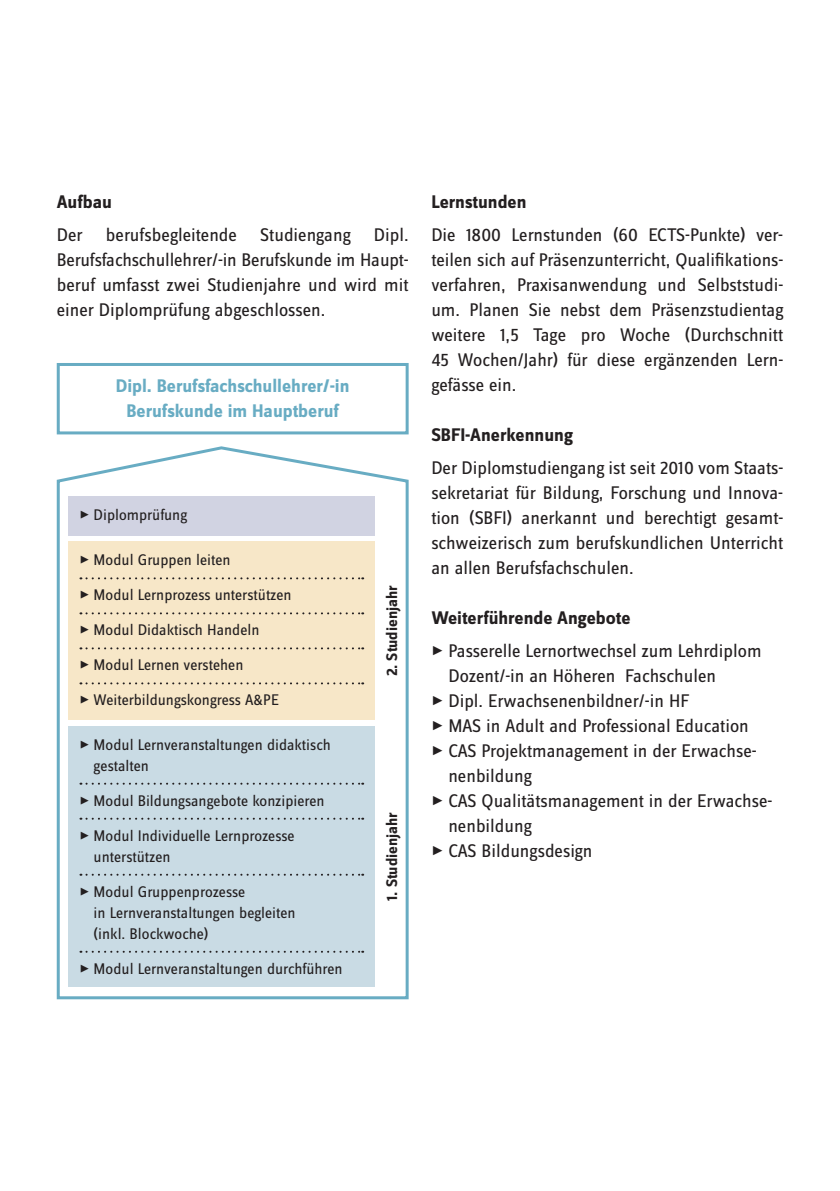
<style>
.page{position:relative;width:840px;height:1191px;background:#fff}
.page>*{position:absolute;margin:0;border:0;box-sizing:border-box;transform-origin:0 0}
.t1{font:19px/25px "Zine Sans Dis OT";color:#231f20;text-align:justify}
.t2{font:700 19px "Zine Sans Dis OT";color:#231f20}
.t3{font:700 19px/25px "Zine Sans Dis OT";color:#68acc3;text-align:center}
.t4{font:16px/21px "Zine Sans Dis OT";color:#231f20}
.t5{font:700 16px "Zine Sans Dis OT";color:#231f20}
</style>
<div class="page">
<div style="left:57px;top:363px;width:351px;height:71px;border:3px solid #68acc3"></div>
<svg style="left:56px;top:446px;width:353px;height:554px"></svg>
<p class="t2" style="left:57px;top:192px;width:57px">Aufbau</p>
<p class="t1" style="left:57px;top:223px;width:353px">Der berufsbegleitende Studiengang Dipl.<br>Berufsfachschullehrer/-in Berufskunde im Haupt&shy;beruf umfasst zwei Studienjahre und wird mit einer Diplomprüfung abgeschlossen.</p>
<p class="t3" style="left:116px;top:374px;width:235px">Dipl. Berufsfachschullehrer/-in<br>Berufskunde im Hauptberuf</p>
<p class="t4" style="left:79px;top:505px;width:109px">✓ Diplomprüfung</p>
<p class="t4" style="left:79px;top:550px;width:152px">✓ Modul Gruppen leiten</p>
<p class="t4" style="left:79px;top:585px;width:213px">✓ Modul Lernprozess unterstützen</p>
<p class="t4" style="left:79px;top:620px;width:181px">✓ Modul Didaktisch Handeln</p>
<p class="t4" style="left:79px;top:655px;width:165px">✓ Modul Lernen verstehen</p>
<p class="t4" style="left:79px;top:690px;width:201px">✓ Weiterbildungskongress A&amp;PE</p>
<p class="t4" style="left:94px;top:734px;width:238px;text-indent:-14px">✓ Modul Lernveranstaltungen didaktisch gestalten</p>
<p class="t4" style="left:79px;top:790px;width:246px">✓ Modul Bildungsangebote konzipieren</p>
<p class="t4" style="left:94px;top:825px;width:202px;text-indent:-14px">✓ Modul Individuelle Lernprozesse unterstützen</p>
<p class="t4" style="left:94px;top:881px;width:203px;text-indent:-14px">✓ Modul Gruppenprozesse<br>in Lernveranstaltungen begleiten (inkl. Blockwoche)</p>
<p class="t4" style="left:79px;top:958px;width:264px">✓ Modul Lernveranstaltungen durchführen</p>
<p class="t5" style="left:383px;top:676px;width:93px;rotate:-90deg">2. Studienjahr</p>
<p class="t5" style="left:383px;top:901px;width:90px;rotate:-90deg">1. Studienjahr</p>
<p class="t2" style="left:431px;top:192px;width:97px">Lernstunden</p>
<p class="t1" style="left:431px;top:223px;width:353px">Die 1800 Lernstunden (60 ECTS-Punkte) ver&shy;teilen sich auf Präsenzunterricht, Qualifikations&shy;verfahren, Praxisanwendung und Selbststudi&shy;um. Planen Sie nebst dem Präsenzstudientag weitere 1,5 Tage pro Woche (Durchschnitt 45 Wochen/Jahr) für diese ergänzenden Lern&shy;gefässe ein.</p>
<p class="t2" style="left:431px;top:424px;width:143px">SBFI-Anerkennung</p>
<p class="t1" style="left:431px;top:456px;width:353px">Der Diplomstudiengang ist seit 2010 vom Staats&shy;sekretariat für Bildung, Forschung und Innova&shy;tion (SBFI) anerkannt und berechtigt gesamt&shy;schweizerisch zum berufskundlichen Unterricht an allen Berufsfachschulen.</p>
<p class="t2" style="left:431px;top:607px;width:201px">Weiterführende Angebote</p>
<p class="t1" style="left:448px;top:638px;width:314px;text-indent:-17px">✓ Passerelle Lernortwechsel zum Lehrdiplom<br>Dozent/-in an Höheren Fachschulen</p>
<p class="t1" style="left:431px;top:688px;width:260px">✓ Dipl. Erwachsenenbildner/-in HF</p>
<p class="t1" style="left:431px;top:713px;width:319px">✓ MAS in Adult and Professional Education</p>
<p class="t1" style="left:448px;top:738px;width:310px;text-indent:-17px">✓ CAS Projektmanagement in der Erwachse&shy;nenbildung</p>
<p class="t1" style="left:448px;top:788px;width:325px;text-indent:-17px">✓ CAS Qualitätsmanagement in der Erwachse&shy;nenbildung</p>
<p class="t1" style="left:431px;top:839px;width:162px">✓ CAS Bildungsdesign</p>
</div>
